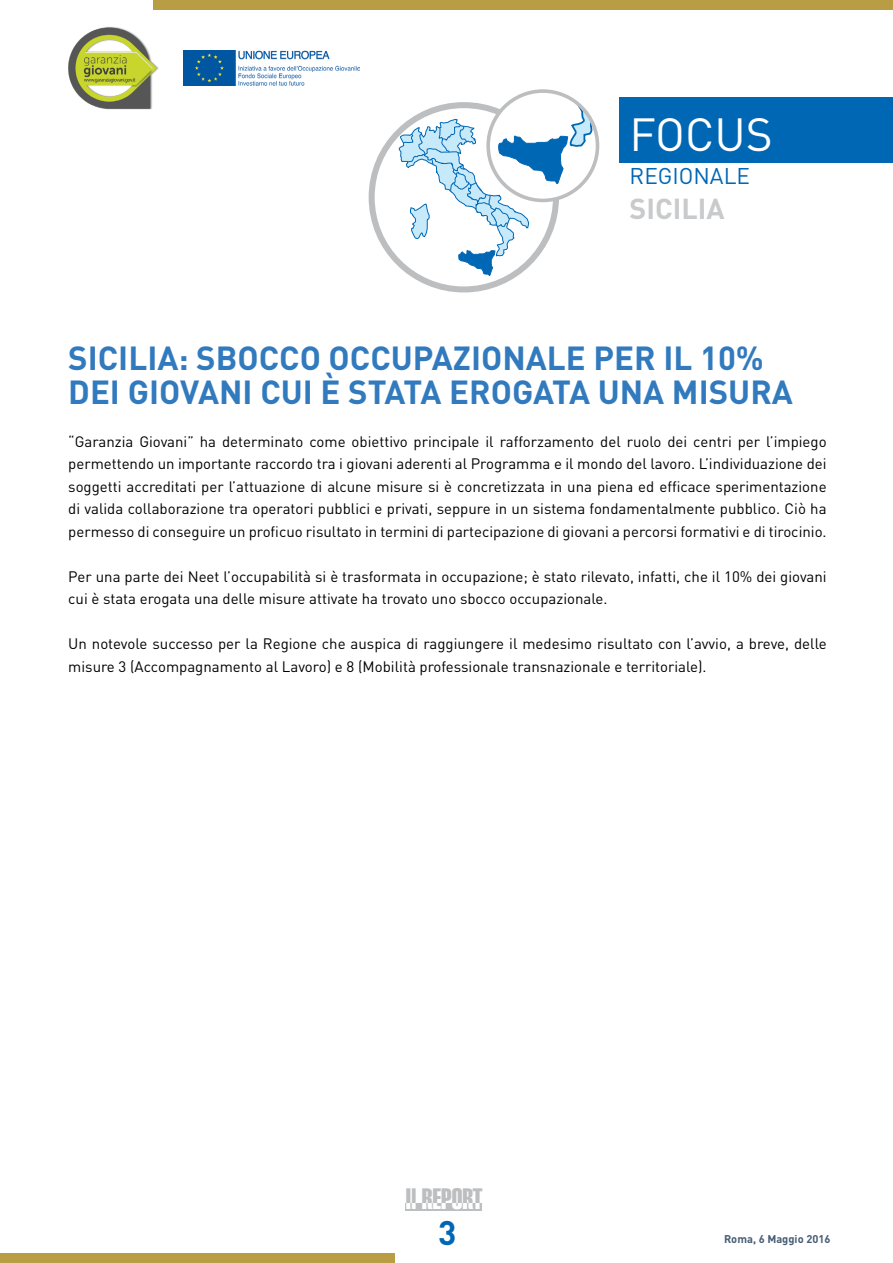
<style>
.page{position:relative;width:893px;height:1263px;background:#fff}
.page>*{position:absolute;margin:0;border:0;box-sizing:border-box;transform-origin:0 0}
.t1{font:45.9px "DIN";color:#fff}
.t2{font:700 33.6px "DIN";color:#0067b4}
.t3{font:700 33px "DIN";color:#327abe}
.t4{font:29.1px "Helvetica Extra Compressed";color:#bcbec0}
.t5{font:700 28.5px "DIN";color:#c9cacc}
.t6{font:22.5px "DIN";color:#0067b4}
.t7{font:15px/22.5px "DIN";color:#000}
.t8{font:700 11.1px "DIN";color:#475d75}
</style>
<div class="page">
<div style="left:406px;top:1203px;width:76px;height:7px;background:#bcbec0"></div>
<svg style="left:372px;top:105px;width:184px;height:184px"></svg>
<svg style="left:399px;top:91px;width:198px;height:186px"></svg>
<div style="left:486px;top:89px;width:113px;height:113px;border:4px solid #bcbec0;border-radius:50%"></div>
<div style="left:153px;top:0;width:740px;height:10px;background:#b89d44"></div>
<img style="left:183px;top:50px;width:176px;height:36px">
<img style="left:68px;top:27px;width:90px;height:83px">
<div style="left:0;top:1253px;width:394px;height:10px;background:#b89d44"></div>
<div style="left:619px;top:98px;width:274px;height:65px;background:#0067b4"></div>
<h1 class="t1" style="left:630px;top:106px;width:145px">FOCUS</h1>
<h3 class="t6" style="left:630px;top:162px;width:122px">REGIONALE</h3>
<h3 class="t5" style="left:630px;top:190px;width:31px">SICILIA</h3>
<h3 class="t3" style="left:68px;top:336px;width:36px">SICILIA</h3>
<h3 class="t3" style="left:178px;top:336px;width:80px">: SBOCCO</h3>
<h3 class="t3" style="left:329px;top:336px;width:21px">OCC</h3>
<h3 class="t3" style="left:391px;top:336px;width:42px">UPAZIONALE</h3>
<h3 class="t3" style="left:593px;top:336px;width:21px">PER</h3>
<h3 class="t3" style="left:663px;top:336px;width:102px">IL 10%</h3>
<h3 class="t3" style="left:68px;top:371px;width:17px">DEI</h3>
<h3 class="t3" style="left:128px;top:371px;width:19px">GIOVANI</h3>
<h3 class="t3" style="left:260px;top:371px;width:211px">CUI È STATA EROGA</h3>
<h3 class="t3" style="left:552px;top:371px;width:220px">TA UNA MISURA</h3>
<p class="t7" style="left:68px;top:430px;width:760px;text-align:justify">“Garanzia Giovani” ha determinato come obiettivo principale il rafforzamento del ruolo dei centri per l’impiego permettendo un importante raccordo tra i giovani aderenti al Programma e il mondo del lavoro. L’individuazione dei soggetti accreditati per l’attuazione di alcune misure si è concretizzata in una piena ed efficace sperimentazione di valida collaborazione tra operatori pubblici e privati, seppure in un sistema fondamentalmente pubblico. Ciò ha permesso di conseguire un proficuo risultato in termini di partecipazione di giovani a percorsi formativi e di tirocinio.</p>
<p class="t7" style="left:68px;top:565px;width:760px">Per una parte dei Neet l’occupabilità si è trasformata in occupazione; è stato rilevato, infatti, che il 10% dei giovani cui è stata erogata una delle misure attivate ha trovato uno sbocco occupazionale.</p>
<p class="t7" style="left:68px;top:632px;width:760px">Un notevole successo per la Regione che auspica di raggiungere il medesimo risultato con l’avvio, a breve, delle misure 3 (Accompagnamento al Lavoro) e 8 (Mobilità professionale transnazionale e territoriale).</p>
<h3 class="t4" style="left:406px;top:1181px;width:78px">Il REPORT</h3>
<h2 class="t2" style="left:438px;top:1211px;width:20px">3</h2>
<p class="t8" style="left:724px;top:1232px;width:108px">Roma, 6 Maggio 2016</p>
</div>
